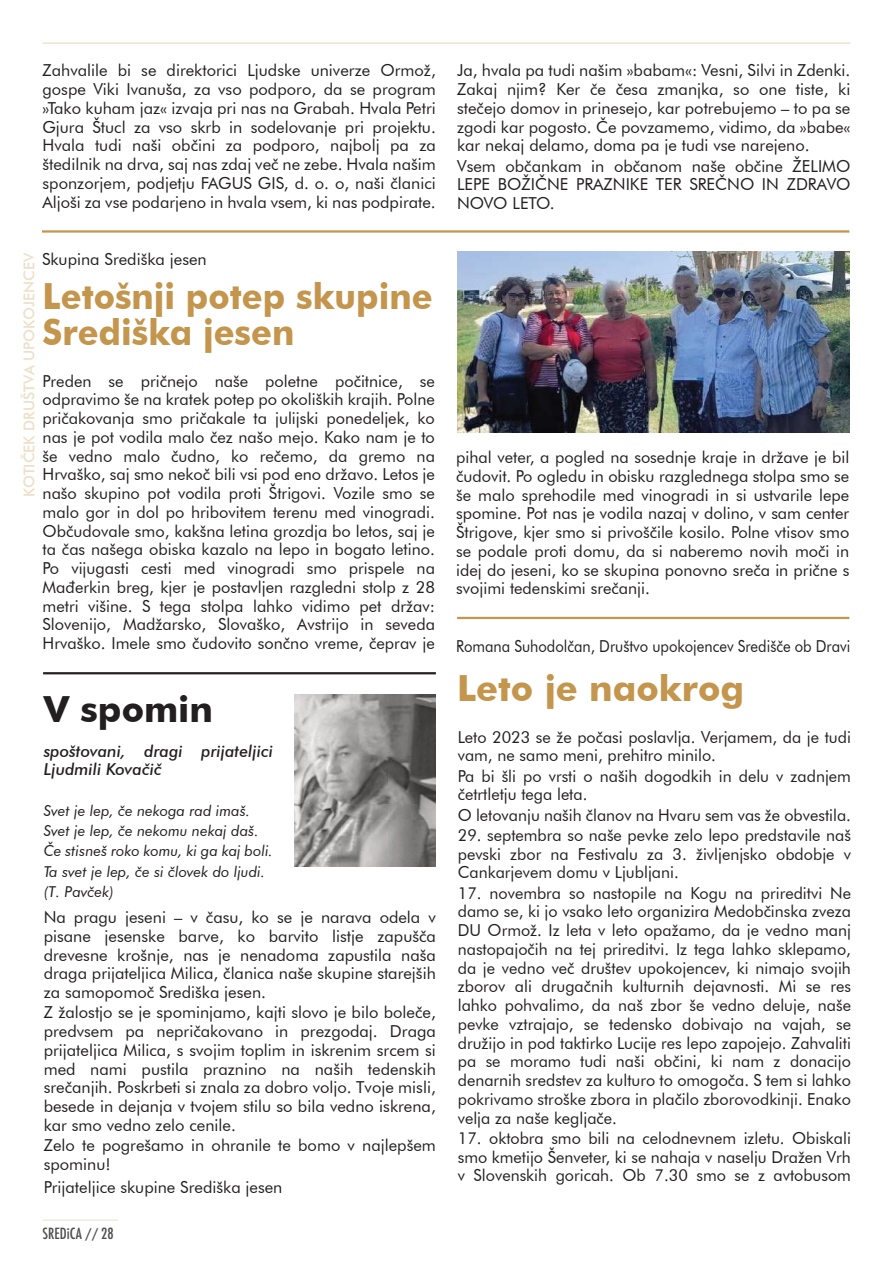
<style>
.page{position:relative;width:893px;height:1263px;background:#fff}
.page>*{position:absolute;margin:0;border:0;box-sizing:border-box;transform-origin:0 0}
.t1{font:700 36px "Futura BT";color:#c4954c;scale:.95 1}
.t2{font:700 36px "Futura BT";color:#c4954c}
.t3{font:700 36px "Futura BT";color:#231f20}
.t4{font:16.5px "Futura BT";color:#231f20}
.t5{font:16.5px "Futura BT";color:#231f20;scale:.9 1}
.t6{font:italic 500 16.5px "Futura BT";color:#231f20}
.t7{font:italic 15px "Futura BT";color:#231f20}
.t8{font:500 15px "Futura BT";color:rgb(196 149 75/.29)}
.t9{font:500 condensed 15px "Futura";color:#4d4d4d}
.s1{font-family:"Futura BT";font-stretch:normal}
</style>
<div class="page">
<hr style="left:43px;top:1219px;width:75px;height:2px;background:#f7f1e8">
<hr style="left:43px;top:42px;width:807px;height:2px;background:#f3e9dc">
<hr style="left:42px;top:230px;width:807px;height:3px;background:#c4954b">
<hr style="left:457px;top:617px;width:392px;height:2px;background:#c4954b">
<img style="left:457px;top:252px;width:392px;height:181px">
<hr style="left:43px;top:672px;width:393px;height:2px;background:#231f20">
<img style="left:294px;top:694px;width:142px;height:172px">
<p class="t4" style="left:43px;top:64px;width:395px">Zahvalile bi se direktorici Ljudske univerze Ormož,</p>
<p class="t4" style="left:43px;top:82px;width:395px">gospe Viki Ivanuša, za vso podporo, da se program</p>
<p class="t4" style="left:43px;top:101px;width:395px">»Tako kuham jaz« izvaja pri nas na Grabah. Hvala Petri</p>
<p class="t4" style="left:43px;top:120px;width:395px">Gjura Štucl za vso skrb in sodelovanje pri projektu.</p>
<p class="t4" style="left:43px;top:139px;width:395px">Hvala tudi naši občini za podporo, najbolj pa za</p>
<p class="t4" style="left:43px;top:157px;width:395px">štedilnik na drva, saj nas zdaj več ne zebe. Hvala našim</p>
<p class="t4" style="left:43px;top:176px;width:395px">sponzorjem, podjetju FAGUS GIS, d. o. o, naši članici</p>
<p class="t4" style="left:43px;top:195px;width:395px">Aljoši za vse podarjeno in hvala vsem, ki nas podpirate.</p>
<p class="t4" style="left:42px;top:253px;width:166px">Skupina Središka jesen</p>
<p class="t8" style="left:23px;top:496px;width:245px;rotate:-90deg">KOTIČEK DRUŠTVA UPOKOJENCEV</p>
<p class="t1" style="left:43px;top:281px;width:412px">Letošnji potep skupine</p>
<p class="t1" style="left:43px;top:317px;width:267px">Središka jesen</p>
<p class="t4" style="left:43px;top:374px;width:394px">Preden se pričnejo naše poletne počitnice, se</p>
<p class="t4" style="left:43px;top:393px;width:394px">odpravimo še na kratek potep po okoliških krajih. Polne</p>
<p class="t4" style="left:43px;top:412px;width:394px">pričakovanja smo pričakale ta julijski ponedeljek, ko</p>
<p class="t4" style="left:43px;top:430px;width:394px">nas je pot vodila malo čez našo mejo. Kako nam je to</p>
<p class="t4" style="left:43px;top:449px;width:394px">še vedno malo čudno, ko rečemo, da gremo na</p>
<p class="t4" style="left:43px;top:468px;width:394px">Hrvaško, saj smo nekoč bili vsi pod eno državo. Letos je</p>
<p class="t4" style="left:43px;top:487px;width:394px">našo skupino pot vodila proti Štrigovi. Vozile smo se</p>
<p class="t4" style="left:43px;top:505px;width:394px">malo gor in dol po hribovitem terenu med vinogradi.</p>
<p class="t4" style="left:43px;top:524px;width:394px">Občudovale smo, kakšna letina grozdja bo letos, saj je</p>
<p class="t4" style="left:43px;top:543px;width:394px">ta čas našega obiska kazalo na lepo in bogato letino.</p>
<p class="t4" style="left:43px;top:562px;width:394px">Po vijugasti cesti med vinogradi smo prispele na</p>
<p class="t4" style="left:43px;top:580px;width:394px">Mađerkin breg, kjer je postavljen razgledni stolp z 28</p>
<p class="t4" style="left:43px;top:599px;width:394px">metri višine. S tega stolpa lahko vidimo pet držav:</p>
<p class="t4" style="left:43px;top:618px;width:394px">Slovenijo, Madžarsko, Slovaško, Avstrijo in seveda</p>
<p class="t4" style="left:43px;top:637px;width:394px">Hrvaško. Imele smo čudovito sončno vreme, čeprav je</p>
<p class="t3" style="left:44px;top:694px;width:171px">V spomin</p>
<p class="t6" style="left:44px;top:744px;width:231px">spoštovani, dragi prijateljici</p>
<p class="t6" style="left:44px;top:763px;width:120px">Ljudmili Kovačič</p>
<p class="t7" style="left:44px;top:804px;width:208px">Svet je lep, če nekoga rad imaš.</p>
<p class="t7" style="left:44px;top:825px;width:216px">Svet je lep, če nekomu nekaj daš.</p>
<p class="t7" style="left:44px;top:845px;width:231px">Če stisneš roko komu, ki ga kaj boli.</p>
<p class="t7" style="left:44px;top:865px;width:223px">Ta svet je lep, če si človek do ljudi.</p>
<p class="t7" style="left:44px;top:885px;width:72px">(T. Pavček)</p>
<p class="t4" style="left:44px;top:911px;width:394px">Na pragu jeseni – v času, ko se je narava odela v</p>
<p class="t4" style="left:44px;top:929px;width:394px">pisane jesenske barve, ko barvito listje zapušča</p>
<p class="t4" style="left:44px;top:948px;width:394px">drevesne krošnje, nas je nenadoma zapustila naša</p>
<p class="t4" style="left:44px;top:967px;width:394px">draga prijateljica Milica, članica naše skupine starejših</p>
<p class="t4" style="left:44px;top:986px;width:224px">za samopomoč Središka jesen.</p>
<p class="t4" style="left:44px;top:1006px;width:394px">Z žalostjo se je spominjamo, kajti slovo je bilo boleče,</p>
<p class="t4" style="left:44px;top:1025px;width:394px">predvsem pa nepričakovano in prezgodaj. Draga</p>
<p class="t4" style="left:44px;top:1043px;width:394px">prijateljica Milica, s svojim toplim in iskrenim srcem si</p>
<p class="t4" style="left:44px;top:1062px;width:394px">med nami pustila praznino na naših tedenskih</p>
<p class="t4" style="left:44px;top:1081px;width:394px">srečanjih. Poskrbeti si znala za dobro voljo. Tvoje misli,</p>
<p class="t4" style="left:44px;top:1100px;width:394px">besede in dejanja v tvojem stilu so bila vedno iskrena,</p>
<p class="t4" style="left:44px;top:1118px;width:194px">kar smo vedno zelo cenile.</p>
<p class="t4" style="left:44px;top:1139px;width:394px">Zelo te pogrešamo in ohranile te bomo v najlepšem</p>
<p class="t4" style="left:44px;top:1157px;width:69px">spominu!</p>
<p class="t4" style="left:44px;top:1181px;width:240px">Prijateljice skupine Središka jesen</p>
<p class="t9" style="left:43px;top:1226px;width:73px">SREDiCA <span class="s1">//</span> 28</p>
<p class="t4" style="left:457px;top:64px;width:395px">Ja, hvala pa tudi našim »babam«: Vesni, Silvi in Zdenki.</p>
<p class="t4" style="left:457px;top:82px;width:395px">Zakaj njim? Ker če česa zmanjka, so one tiste, ki</p>
<p class="t4" style="left:457px;top:101px;width:395px">stečejo domov in prinesejo, kar potrebujemo – to pa se</p>
<p class="t4" style="left:457px;top:120px;width:395px">zgodi kar pogosto. Če povzamemo, vidimo, da »babe«</p>
<p class="t4" style="left:457px;top:139px;width:354px">kar nekaj delamo, doma pa je tudi vse narejeno.</p>
<p class="t4" style="left:457px;top:159px;width:395px">Vsem občankam in občanom naše občine ŽELIMO</p>
<p class="t4" style="left:457px;top:178px;width:395px">LEPE BOŽIČNE PRAZNIKE TER SREČNO IN ZDRAVO</p>
<p class="t4" style="left:457px;top:196px;width:99px">NOVO LETO.</p>
<p class="t4" style="left:456px;top:450px;width:395px">pihal veter, a pogled na sosednje kraje in države je bil</p>
<p class="t4" style="left:456px;top:469px;width:395px">čudovit. Po ogledu in obisku razglednega stolpa smo se</p>
<p class="t4" style="left:456px;top:488px;width:395px">še malo sprehodile med vinogradi in si ustvarile lepe</p>
<p class="t4" style="left:456px;top:507px;width:395px">spomine. Pot nas je vodila nazaj v dolino, v sam center</p>
<p class="t4" style="left:456px;top:525px;width:395px">Štrigove, kjer smo si privoščile kosilo. Polne vtisov smo</p>
<p class="t4" style="left:456px;top:544px;width:395px">se podale proti domu, da si naberemo novih moči in</p>
<p class="t4" style="left:456px;top:563px;width:395px">idej do jeseni, ko se skupina ponovno sreča in prične s</p>
<p class="t4" style="left:456px;top:582px;width:195px">svojimi tedenskimi srečanji.</p>
<p class="t5" style="left:456px;top:639px;width:440px">Romana Suhodolčan, Društvo upokojencev Središče ob Dravi</p>
<p class="t2" style="left:457px;top:673px;width:289px">Leto je naokrog</p>
<p class="t4" style="left:458px;top:730px;width:395px">Leto 2023 se že počasi poslavlja. Verjamem, da je tudi</p>
<p class="t4" style="left:458px;top:749px;width:260px">vam, ne samo meni, prehitro minilo.</p>
<p class="t4" style="left:458px;top:769px;width:395px">Pa bi šli po vrsti o naših dogodkih in delu v zadnjem</p>
<p class="t4" style="left:458px;top:788px;width:131px">četrtletju tega leta.</p>
<p class="t4" style="left:458px;top:808px;width:395px">O letovanju naših članov na Hvaru sem vas že obvestila.</p>
<p class="t4" style="left:458px;top:828px;width:395px">29. septembra so naše pevke zelo lepo predstavile naš</p>
<p class="t4" style="left:458px;top:847px;width:395px">pevski zbor na Festivalu za 3. življenjsko obdobje v</p>
<p class="t4" style="left:458px;top:866px;width:222px">Cankarjevem domu v Ljubljani.</p>
<p class="t4" style="left:458px;top:886px;width:395px">17. novembra so nastopile na Kogu na prireditvi Ne</p>
<p class="t4" style="left:458px;top:905px;width:395px">damo se, ki jo vsako leto organizira Medobčinska zveza</p>
<p class="t4" style="left:458px;top:923px;width:395px">DU Ormož. Iz leta v leto opažamo, da je vedno manj</p>
<p class="t4" style="left:458px;top:942px;width:395px">nastopajočih na tej prireditvi. Iz tega lahko sklepamo,</p>
<p class="t4" style="left:458px;top:961px;width:395px">da je vedno več društev upokojencev, ki nimajo svojih</p>
<p class="t4" style="left:458px;top:980px;width:395px">zborov ali drugačnih kulturnih dejavnosti. Mi se res</p>
<p class="t4" style="left:458px;top:998px;width:395px">lahko pohvalimo, da naš zbor še vedno deluje, naše</p>
<p class="t4" style="left:458px;top:1017px;width:395px">pevke vztrajajo, se tedensko dobivajo na vajah, se</p>
<p class="t4" style="left:458px;top:1036px;width:395px">družijo in pod taktirko Lucije res lepo zapojejo. Zahvaliti</p>
<p class="t4" style="left:458px;top:1055px;width:395px">pa se moramo tudi naši občini, ki nam z donacijo</p>
<p class="t4" style="left:458px;top:1073px;width:395px">denarnih sredstev za kulturo to omogoča. S tem si lahko</p>
<p class="t4" style="left:458px;top:1092px;width:395px">pokrivamo stroške zbora in plačilo zborovodkinji. Enako</p>
<p class="t4" style="left:458px;top:1111px;width:161px">velja za naše kegljače.</p>
<p class="t4" style="left:458px;top:1131px;width:395px">17. oktobra smo bili na celodnevnem izletu. Obiskali</p>
<p class="t4" style="left:458px;top:1150px;width:395px">smo kmetijo Šenveter, ki se nahaja v naselju Dražen Vrh</p>
<p class="t4" style="left:458px;top:1169px;width:395px">v Slovenskih goricah. Ob 7.30 smo se z avtobusom</p>
</div>
